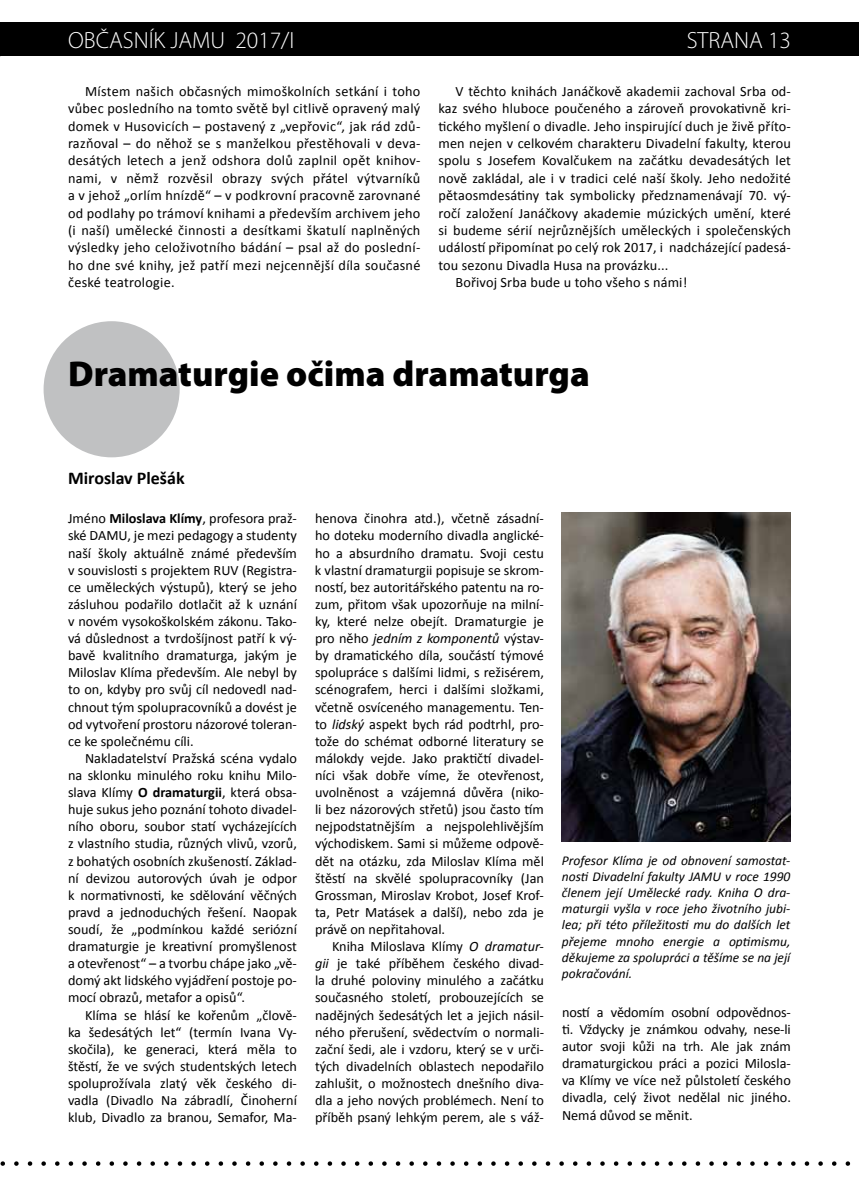
<style>
.page{position:relative;width:859px;height:1187px;background:#fff}
.page>*{position:absolute;margin:0;border:0;box-sizing:border-box;transform-origin:0 0}
.t1{font:900 36px "Myriad Pro";color:#000}
.t2{font:300 23.55px "Myriad Pro";color:#fff}
.t3{font:700 18px "Calibri";color:#000}
.t4{font:14.25px/17.1px "Calibri";letter-spacing:.01em;color:#000;text-align:justify}
.t5{font:italic 13.5px/16.2px "Calibri";color:#000;text-align:justify}
.s1{font-weight:700}
.s2{font-style:italic}
</style>
<div class="page">
<div style="left:0;top:22px;width:859px;height:34px;background:#000"></div>
<svg style="left:0;top:1161px;width:851px;height:4px"></svg>
<div style="left:44px;top:321px;width:136px;height:136px;background:#c0c1c2;border-radius:50%"></div>
<img style="left:562px;top:512px;width:229px;height:329px">
<h2 class="t2" style="left:68px;top:26px;width:228px">OBČASNÍK JAMU 2017/I</h2>
<h2 class="t2" style="left:687px;top:26px;width:106px">STRANA 13</h2>
<p class="t4" style="left:68px;top:82px;width:354px;text-indent:17px">Místem našich občasných mimoškolních setkání i toho vůbec posledního na tomto světě byl citlivě opravený malý domek v Husovicích – postavený z „vepřovic“, jak rád zdů&shy;razňoval – do něhož se s manželkou přestěhovali v deva&shy;desátých letech a jenž odshora dolů zaplnil opět knihov&shy;nami, v němž rozvěsil obrazy svých přátel výtvarníků a v jehož „orlím hnízdě“ – v podkrovní pracovně zarovnané od podlahy po trámoví knihami a především archivem jeho (i naší) umělecké činnosti a desítkami škatulí naplněných výsledky jeho celoživotního bádání – psal až do poslední&shy;ho dne své knihy, jež patří mezi nejcennější díla současné české teatrologie.</p>
<p class="t4" style="left:455px;top:82px;width:337px">V těchto knihách Janáčkově akademii zachoval Srba od-</p>
<p class="t4" style="left:438px;top:99px;width:354px">kaz svého hluboce poučeného a zároveň provokativně kri-</p>
<p class="t4" style="left:438px;top:117px;width:354px">tického myšlení o divadle. Jeho inspirující duch je živě příto-</p>
<p class="t4" style="left:438px;top:134px;width:354px">men nejen v celkovém charakteru Divadelní fakulty, kterou</p>
<p class="t4" style="left:438px;top:152px;width:354px">spolu s Josefem Kovalčukem na začátku devadesátých let</p>
<p class="t4" style="left:438px;top:169px;width:354px">nově zakládal, ale i v tradici celé naší školy. Jeho nedožité</p>
<p class="t4" style="left:438px;top:186px;width:354px">pětaosmdesátiny tak symbolicky předznamenávají 70. vý-</p>
<p class="t4" style="left:438px;top:204px;width:354px">ročí založení Janáčkovy akademie múzických umění, které</p>
<p class="t4" style="left:438px;top:221px;width:354px">si budeme sérií nejrůznějších uměleckých i společenských</p>
<p class="t4" style="left:438px;top:239px;width:354px">událostí připomínat po celý rok 2017, i nadcházející padesá-</p>
<p class="t4" style="left:438px;top:256px;width:231px">tou sezonu Divadla Husa na provázku...</p>
<p class="t4" style="left:455px;top:273px;width:233px">Bořivoj Srba bude u toho všeho s námi!</p>
<h1 class="t1" style="left:68px;top:349px;width:523px">Dramaturgie očima dramaturga</h1>
<p class="t3" style="left:68px;top:465px;width:118px">Miroslav Plešák</p>
<p class="t4" style="left:68px;top:509px;width:230px">Jméno <span class="s1">Miloslava Klímy</span>, profesora praž&shy;ské DAMU, je mezi pedagogy a studenty naší školy aktuálně známé především v souvislosti s projektem RUV (Registra&shy;ce uměleckých výstupů), který se jeho zásluhou podařilo dotlačit až k uznání v novém vysokoškolském zákonu. Tako&shy;vá důslednost a tvrdošíjnost patří k vý&shy;bavě kvalitního dramaturga, jakým je Miloslav Klíma především. Ale nebyl by to on, kdyby pro svůj cíl nedovedl nad&shy;chnout tým spolupracovníků a dovést je od vytvoření prostoru názorové toleran&shy;ce ke společnému cíli.</p>
<p class="t4" style="left:68px;top:749px;width:230px;text-indent:17px">Nakladatelství Pražská scéna vydalo na sklonku minulého roku knihu Milo&shy;slava Klímy <span class="s1">O dramaturgii</span>, která obsa&shy;huje sukus jeho poznání tohoto divadel&shy;ního oboru, soubor statí vycházejících z vlastního studia, různých vlivů, vzorů, z bohatých osobních zkušeností. Základ&shy;ní devizou autorových úvah je odpor k normativnosti, ke sdělování věčných pravd a jednoduchých řešení. Naopak soudí, že „podmínkou každé seriózní dramaturgie je kreativní promyšlenost a otevřenost“ – a tvorbu chápe jako „vě&shy;domý akt lidského vyjádření postoje po&shy;mocí obrazů, metafor a opisů“.</p>
<p class="t4" style="left:68px;top:1005px;width:230px;text-indent:17px">Klíma se hlásí ke kořenům „člově&shy;ka šedesátých let“ (termín Ivana Vy&shy;skočila), ke generaci, která měla to štěstí, že ve svých studentských letech spoluprožívala zlatý věk českého di&shy;vadla (Divadlo Na zábradlí, Činoherní klub, Divadlo za branou, Semafor, Ma-</p>
<p class="t4" style="left:315px;top:509px;width:230px">henova činohra atd.), včetně zásadní&shy;ho doteku moderního divadla anglické&shy;ho a absurdního dramatu. Svoji cestu k vlastní dramaturgii popisuje se skrom&shy;ností, bez autoritářského patentu na ro&shy;zum, přitom však upozorňuje na milní&shy;ky, které nelze obejít. Dramaturgie je pro něho <span class="s2">jedním z komponentů</span> výstav&shy;by dramatického díla, součástí týmové spolupráce s dalšími lidmi, s režisérem, scénografem, herci i dalšími složkami, včetně osvíceného managementu. Ten&shy;to <span class="s2">lidský</span> aspekt bych rád podtrhl, pro&shy;tože do schémat odborné literatury se málokdy vejde. Jako praktičtí divadel&shy;níci však dobře víme, že otevřenost, uvolněnost a vzájemná důvěra (niko&shy;li bez názorových střetů) jsou často tím nejpodstatnějším a nejspolehlivějším východiskem. Sami si můžeme odpově&shy;dět na otázku, zda Miloslav Klíma měl štěstí na skvělé spolupracovníky (Jan Grossman, Miroslav Krobot, Josef Krof&shy;ta, Petr Matásek a další), nebo zda je právě on nepřitahoval.</p>
<p class="t4" style="left:315px;top:937px;width:230px;text-indent:17px">Kniha Miloslava Klímy <span class="s2">O dramatur&shy;gii</span> je také příběhem českého divad&shy;la druhé poloviny minulého a začátku současného století, probouzejících se nadějných šedesátých let a jejich násil&shy;ného přerušení, svědectvím o normali&shy;zační šedi, ale i vzdoru, který se v urči&shy;tých divadelních oblastech nepodařilo zahlušit, o možnostech dnešního diva&shy;dla a jeho nových problémech. Není to příběh psaný lehkým perem, ale s váž-</p>
<p class="t5" style="left:562px;top:851px;width:230px">Profesor Klíma je od obnovení samostat&shy;nosti Divadelní fakulty JAMU v roce 1990 členem její Umělecké rady. Kniha O dra&shy;maturgii vyšla v roce jeho životního jubi&shy;lea; při této příležitosti mu do dalších let přejeme mnoho energie a optimismu, děkujeme za spolupráci a těšíme se na její pokračování.</p>
<p class="t4" style="left:562px;top:1003px;width:230px">ností a vědomím osobní odpovědnos&shy;ti. Vždycky je známkou odvahy, nese-li autor svoji kůži na trh. Ale jak znám dramaturgickou práci a pozici Milosla&shy;va Klímy ve více než půlstoletí českého divadla, celý život nedělal nic jiného.<br>Nemá důvod se měnit.</p>
</div>
